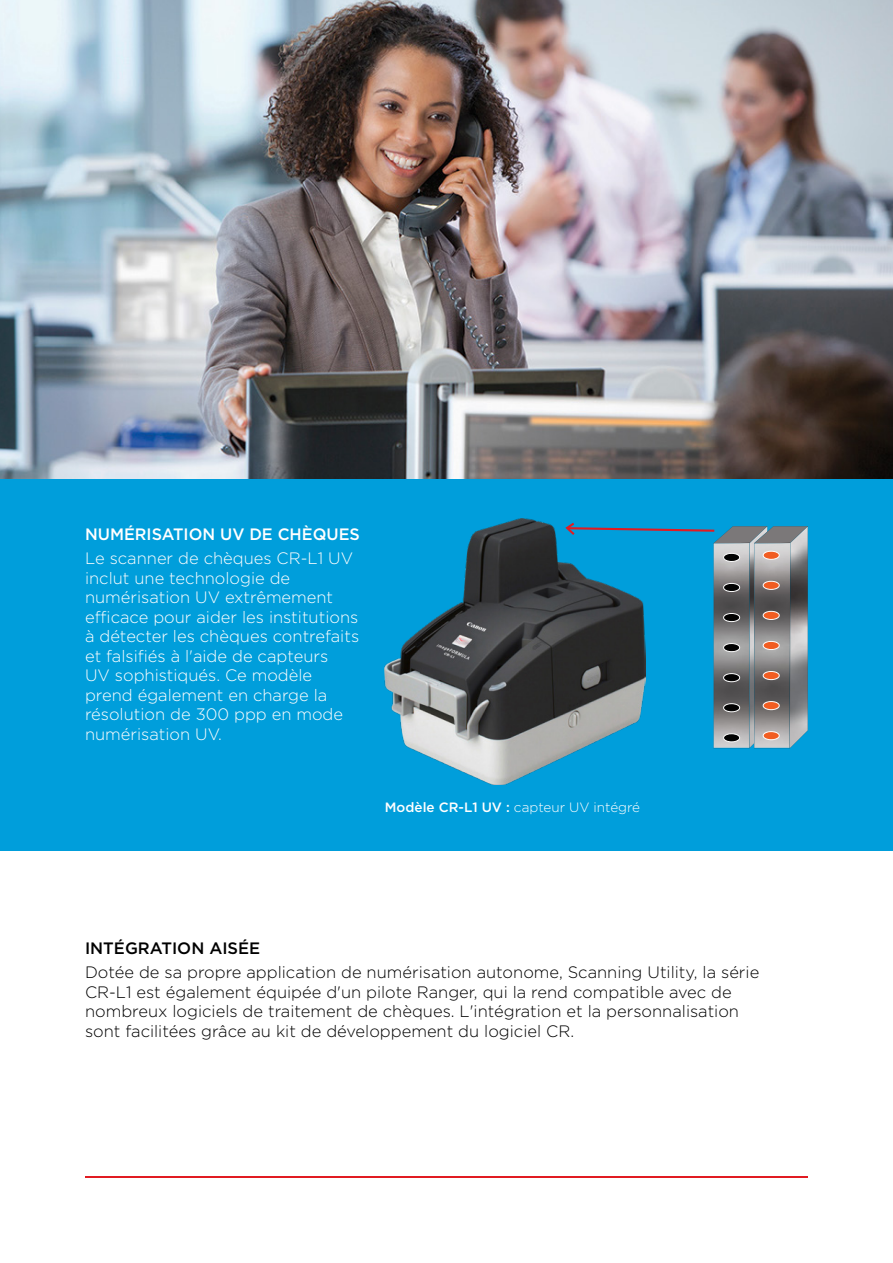
<style>
.page{position:relative;width:893px;height:1263px;background:#fff}
.page>*{position:absolute;margin:0;border:0;box-sizing:border-box;transform-origin:0 0}
.t1{font:300 16.5px/19.5px "Gotham";color:#000}
.t2{font:300 16.5px/19.5px "Gotham";color:#fff}
.t3{font:500 16.5px "Gotham";color:#fff}
.t4{font:500 16.5px "Gotham";color:#000}
.t5{font:300 13.5px "Gotham";color:#fff}
.s1{font-weight:500}
</style>
<div class="page">
<hr style="left:85px;top:1176px;width:723px;height:2px;background:#e11b22">
<img style="left:0;top:0;width:893px;height:479px">
<div style="left:0;top:479px;width:893px;height:372px;background:#009edb"></div>
<img style="left:385px;top:518px;width:198px;height:266px">
<svg style="left:564px;top:521px;width:244px;height:227px"></svg>
<p class="t3" style="left:85px;top:524px;width:276px">NUMÉRISATION UV DE CHÈQUES</p>
<p class="t2" style="left:85px;top:548px;width:276px">Le scanner de chèques CR-L1 UV inclut une technologie de numérisation UV extrêmement efficace pour aider les institutions à détecter les chèques contrefaits et falsifiés à l'aide de capteurs<br>UV sophistiqués. Ce modèle prend également en charge la résolution de 300 ppp en mode numérisation UV.</p>
<p class="t5" style="left:385px;top:798px;width:257px"><span class="s1">Modèle CR-L1 UV :</span> capteur UV intégré</p>
<p class="t4" style="left:85px;top:938px;width:177px">INTÉGRATION AISÉE</p>
<p class="t1" style="left:85px;top:962px;width:676px">Dotée de sa propre application de numérisation autonome, Scanning Utility, la série CR-L1 est également équipée d'un pilote Ranger, qui la rend compatible avec de nombreux logiciels de traitement de chèques. L'intégration et la personnalisation sont facilitées grâce au kit de développement du logiciel CR.</p>
</div>
